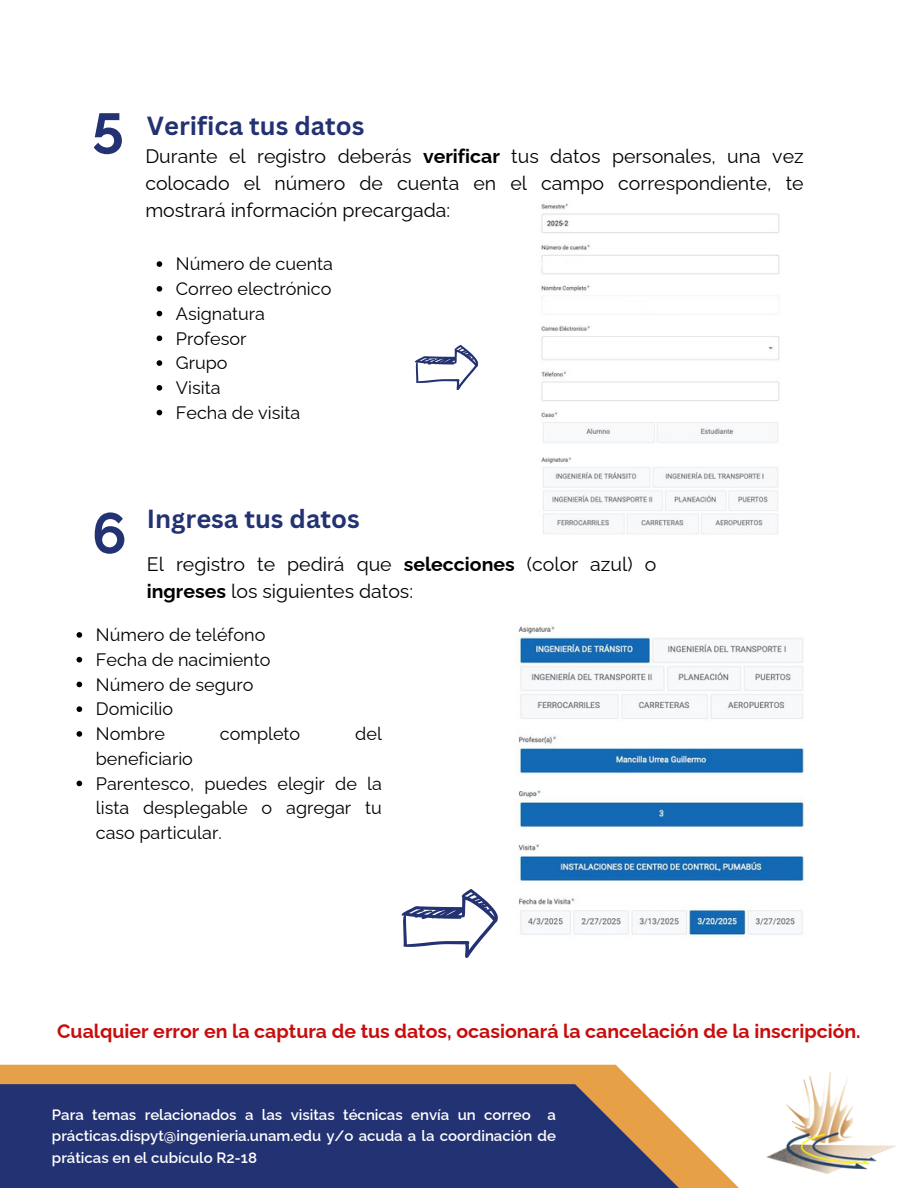
<style>
.page{position:relative;width:918px;height:1188px;background:#fff}
.page>*{position:absolute;margin:0;border:0;box-sizing:border-box;transform-origin:0 0}
.t1{font:700 57px "Raleway";color:#233272}
.t2{font:700 25.5px "Canva Sans";color:#233272}
.t3{font:19.5px/27px "Raleway";color:#000;text-align:justify}
.t4{font:700 19.5px "Raleway";color:#c80d0d}
.t5{font:18px/24.8px "Raleway";color:#000;text-align:justify}
.t6{font:600 15px/21.3px "Raleway";color:#fff;text-align:justify}
.s1{font-weight:700}
</style>
<div class="page">
<svg style="left:0;top:1065px;width:739px;height:123px;fill:#e6a148"></svg>
<svg style="left:0;top:1084px;width:704px;height:104px;background:#394173"></svg>
<svg style="left:415px;top:345px;width:63px;height:45px"></svg>
<svg style="left:402px;top:889px;width:96px;height:69px"></svg>
<img style="left:767px;top:1072px;width:129px;height:102px">
<img style="left:541px;top:203px;width:238px;height:331px">
<img style="left:514px;top:626px;width:290px;height:311px">
<svg style="left:157px;top:261px;width:5px;height:6px"></svg>
<svg style="left:157px;top:286px;width:5px;height:6px"></svg>
<svg style="left:157px;top:311px;width:5px;height:5px"></svg>
<svg style="left:157px;top:336px;width:5px;height:5px"></svg>
<svg style="left:157px;top:360px;width:5px;height:6px"></svg>
<svg style="left:157px;top:385px;width:5px;height:6px"></svg>
<svg style="left:157px;top:410px;width:5px;height:5px"></svg>
<svg style="left:77px;top:632px;width:5px;height:6px"></svg>
<svg style="left:77px;top:657px;width:5px;height:5px"></svg>
<svg style="left:77px;top:682px;width:5px;height:5px"></svg>
<svg style="left:77px;top:706px;width:5px;height:6px"></svg>
<svg style="left:77px;top:731px;width:5px;height:6px"></svg>
<svg style="left:77px;top:781px;width:5px;height:5px"></svg>
<p class="t1" style="left:92px;top:92px;width:33px">5</p>
<h1 class="t2" style="left:147px;top:108px;width:219px">Verifica tus datos</h1>
<h3 class="t3" style="left:145px;top:143px;width:660px">Durante el registro deberás <span class="s1">verificar</span> tus datos personales, una vez colocado el número de cuenta en el campo correspondiente, te mostrará información precargada:</h3>
<p class="t5" style="left:176px;top:252px;width:159px">Número de cuenta</p>
<p class="t5" style="left:176px;top:276px;width:157px">Correo electrónico</p>
<p class="t5" style="left:176px;top:301px;width:91px">Asignatura</p>
<p class="t5" style="left:176px;top:326px;width:72px">Profesor</p>
<p class="t5" style="left:176px;top:351px;width:53px">Grupo</p>
<p class="t5" style="left:176px;top:375px;width:46px">Visita</p>
<p class="t5" style="left:176px;top:400px;width:126px">Fecha de visita</p>
<p class="t1" style="left:92px;top:500px;width:36px">6</p>
<p class="t2" style="left:147px;top:500px;width:214px">Ingresa tus datos</p>
<h1 class="t3" style="left:147px;top:550px;width:511px">El registro te pedirá que <span class="s1">selecciones</span> (color azul) o <span class="s1">ingreses</span> los siguientes datos:</h1>
<h3 class="t5" style="left:96px;top:622px;width:171px">Número de teléfono</h3>
<p class="t5" style="left:96px;top:647px;width:176px">Fecha de nacimiento</p>
<p class="t5" style="left:96px;top:672px;width:159px">Número de seguro</p>
<p class="t5" style="left:96px;top:697px;width:79px">Domicilio</p>
<p class="t5" style="left:96px;top:721px;width:71px">Nombre</p>
<p class="t5" style="left:220px;top:721px;width:82px">completo</p>
<p class="t5" style="left:355px;top:721px;width:28px">del</p>
<p class="t5" style="left:96px;top:746px;width:99px">beneficiario</p>
<p class="t5" style="left:96px;top:771px;width:288px">Parentesco, puedes elegir de la lista desplegable o agregar tu caso particular.</p>
<p class="t4" style="left:57px;top:1020px;width:805px">Cualquier error en la captura de tus datos, ocasionará la cancelación de la inscripción.</p>
<p class="t6" style="left:52px;top:1104px;width:506px">Para temas relacionados a las visitas técnicas envía un correo a prácticas.dispyt@ingenieria.unam.edu y/o acuda a la coordinación de práticas en el cubículo R2-18</p>
</div>
